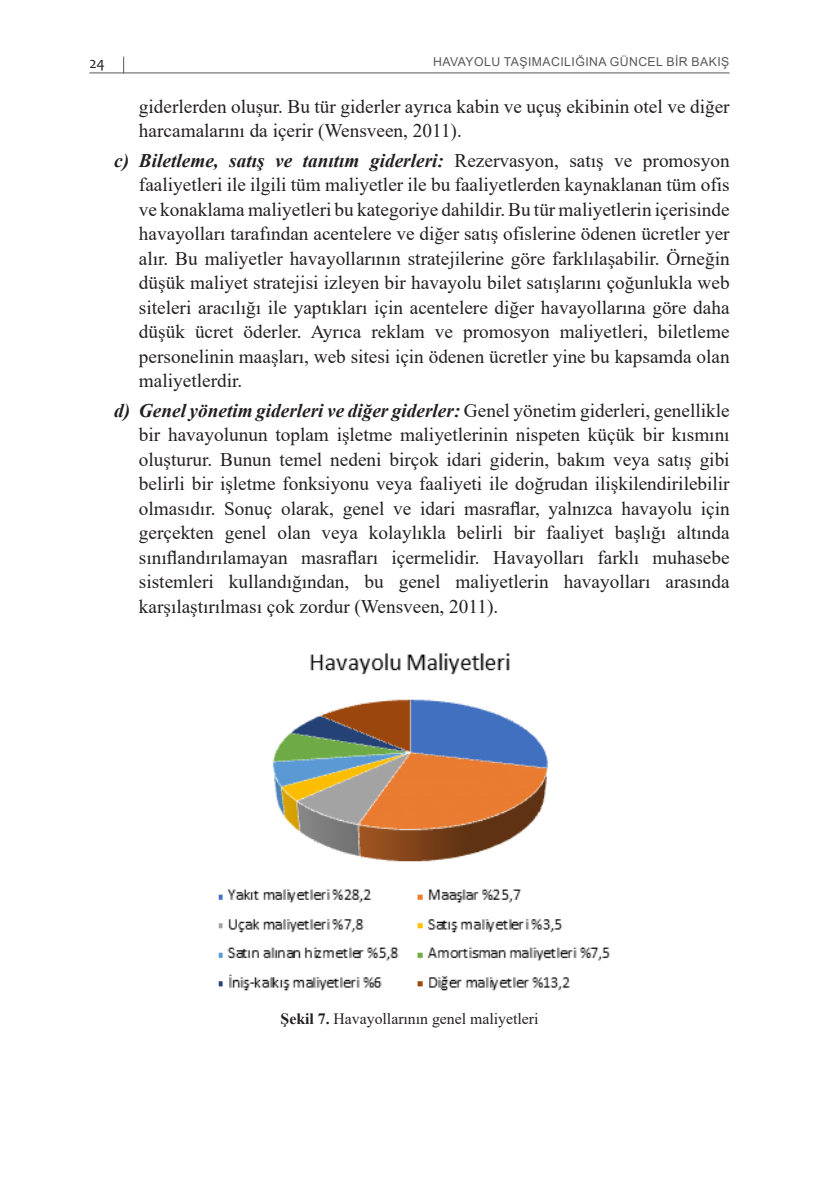
<style>
.page{position:relative;width:819px;height:1191px;background:#fff}
.page>*{position:absolute;margin:0;border:0;box-sizing:border-box;transform-origin:0 0}
.t1{font:19.25px/24.5px "Times New Roman";color:#231f20;text-align:justify}
.tablo{font:15.75px "Times New Roman";color:#231f20}
.t2{font:15.75px "Candara";color:#231f20}
.t3{font:12.25px "Arial";letter-spacing:.035em;color:#57585a}
.s1{font-weight:700;font-style:italic}
.s2{font-weight:700}
</style>
<div class="page">
<hr style="left:89px;top:72px;width:640px;height:1px;background:#57585a">
<svg style="left:123px;top:57px;width:1px;height:15px"></svg>
<img style="left:218px;top:653px;width:392px;height:338px">
<p class="t2" style="left:89px;top:53px;width:17px">24</p>
<p class="t3" style="left:433px;top:53px;width:297px">HAVAYOLU TAŞIMACILIĞINA GÜNCEL BİR BAKIŞ</p>
<p class="t1" style="left:139px;top:93px;width:592px">giderlerden oluşur. Bu tür giderler ayrıca kabin ve uçuş ekibinin otel ve diğer harcamalarını da içerir (Wensveen, 2011).</p>
<p class="t1" style="left:139px;top:147px;width:592px;text-indent:-25px"><span class="s1">c) Biletleme, satış ve tanıtım giderleri:</span> Rezervasyon, satış ve promosyon faaliyetleri ile ilgili tüm maliyetler ile bu faaliyetlerden kaynaklanan tüm ofis ve konaklama maliyetleri bu kategoriye dahildir. Bu tür maliyetlerin içerisinde havayolları tarafından acentelere ve diğer satış ofislerine ödenen ücretler yer alır. Bu maliyetler havayollarının stratejilerine göre farklılaşabilir. Örneğin düşük maliyet stratejisi izleyen bir havayolu bilet satışlarını çoğunlukla web siteleri aracılığı ile yaptıkları için acentelere diğer havayollarına göre daha düşük ücret öderler. Ayrıca reklam ve promosyon maliyetleri, biletleme personelinin maaşları, web sitesi için ödenen ücretler yine bu kapsamda olan maliyetlerdir.</p>
<p class="t1" style="left:139px;top:397px;width:592px;text-indent:-25px"><span class="s1">d) Genel yönetim giderleri ve diğer giderler:</span> Genel yönetim giderleri, genellikle bir havayolunun toplam işletme maliyetlerinin nispeten küçük bir kısmını oluşturur. Bunun temel nedeni birçok idari giderin, bakım veya satış gibi belirli bir işletme fonksiyonu veya faaliyeti ile doğrudan ilişkilendirilebilir olmasıdır. Sonuç olarak, genel ve idari masraflar, yalnızca havayolu için gerçekten genel olan veya kolaylıkla belirli bir faaliyet başlığı altında sınıflandırılamayan masrafları içermelidir. Havayolları farklı muhasebe sistemleri kullandığından, bu genel maliyetlerin havayolları arasında karşılaştırılması çok zordur (Wensveen, 2011).</p>
<p class="tablo" style="left:280px;top:1008px;width:259px"><span class="s2">Şekil 7.</span> Havayollarının genel maliyetleri</p>
</div>
